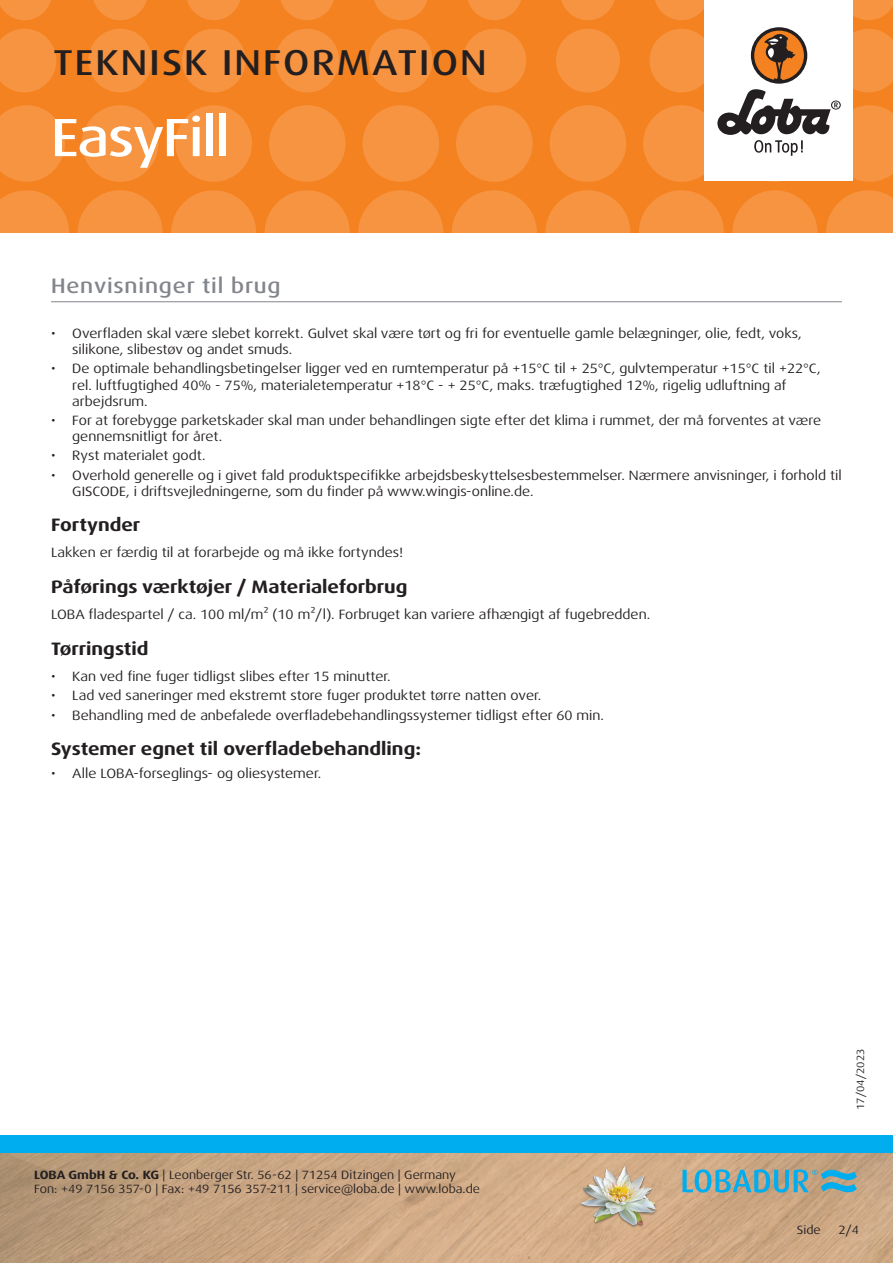
<style>
.page{position:relative;width:893px;height:1263px;background:#fff}
.page>*{position:absolute;margin:0;border:0;box-sizing:border-box;transform-origin:0 0}
.t1{font:500 expanded 54px "Dax Pro";letter-spacing:-.025em;color:#fff}
.t2{font:500 expanded 36px "Dax Pro";letter-spacing:.06em;color:#231f20}
.Titel_grau{font:500 expanded 21px "Dax Pro";letter-spacing:.04em;color:#82858b}
.t3{font:700 expanded 18px "Dax Pro";color:#231f20}
.Text{font:expanded 13.5px/16.2px "Dax Pro";color:#231f20}
.t4{font:expanded 12px/14.4px "Dax Pro";color:#231f20}
.t5{font:expanded 10.5px "Dax Pro";color:#231f20}
.s1{font-weight:700}
</style>
<div class="page">
<div style="left:0;top:0;width:893px;height:233px;background:#f58220"></div>
<svg style="left:0;top:190px;width:69px;height:43px"></svg>
<svg style="left:78px;top:190px;width:85px;height:85px;fill:#f69441"></svg>
<svg style="left:171px;top:190px;width:85px;height:85px;fill:#f69441"></svg>
<svg style="left:265px;top:190px;width:85px;height:85px;fill:#f69441"></svg>
<svg style="left:358px;top:190px;width:85px;height:85px;fill:#f69441"></svg>
<svg style="left:545px;top:190px;width:85px;height:85px;fill:#f69441"></svg>
<svg style="left:452px;top:190px;width:85px;height:85px;fill:#f69441"></svg>
<svg style="left:732px;top:190px;width:85px;height:85px;fill:#f69441"></svg>
<svg style="left:639px;top:190px;width:85px;height:85px;fill:#f69441"></svg>
<svg style="left:826px;top:190px;width:67px;height:43px"></svg>
<svg style="left:0;top:105px;width:65px;height:77px"></svg>
<svg style="left:82px;top:105px;width:76px;height:77px"></svg>
<svg style="left:175px;top:105px;width:77px;height:77px"></svg>
<svg style="left:269px;top:105px;width:76px;height:77px"></svg>
<svg style="left:456px;top:105px;width:77px;height:77px"></svg>
<svg style="left:362px;top:105px;width:77px;height:77px"></svg>
<svg style="left:550px;top:105px;width:76px;height:77px"></svg>
<svg style="left:0;top:29px;width:56px;height:63px"></svg>
<svg style="left:182px;top:29px;width:64px;height:63px"></svg>
<svg style="left:88px;top:29px;width:64px;height:63px"></svg>
<svg style="left:275px;top:29px;width:64px;height:63px"></svg>
<svg style="left:462px;top:29px;width:64px;height:63px"></svg>
<svg style="left:369px;top:29px;width:64px;height:63px"></svg>
<svg style="left:556px;top:29px;width:64px;height:63px"></svg>
<svg style="left:0;top:0;width:51px;height:20px"></svg>
<svg style="left:187px;top:0;width:53px;height:20px"></svg>
<svg style="left:468px;top:0;width:53px;height:20px"></svg>
<svg style="left:655px;top:0;width:49px;height:20px"></svg>
<svg style="left:93px;top:0;width:54px;height:20px"></svg>
<svg style="left:374px;top:0;width:54px;height:20px"></svg>
<svg style="left:281px;top:0;width:53px;height:20px"></svg>
<svg style="left:561px;top:0;width:54px;height:20px"></svg>
<svg style="left:853px;top:0;width:40px;height:20px"></svg>
<img style="left:0;top:1152px;width:893px;height:111px">
<div style="left:0;top:1135px;width:893px;height:17px;background:#00aeef"></div>
<div style="left:704px;top:0;width:149px;height:181px;background:#fff"></div>
<svg style="left:643px;top:29px;width:250px;height:153px"></svg>
<img style="left:578px;top:1161px;width:82px;height:81px">
<svg style="left:682px;top:1169px;width:175px;height:24px;background:#75a8ae"></svg>
<hr style="left:51px;top:301px;width:791px;height:1px;background:#82858b">
<h2 class="t2" style="left:53px;top:40px;width:435px">TEKNISK INFORMATION</h2>
<p class="t1" style="left:51px;top:103px;width:181px">EasyFill</p>
<p class="Titel_grau" style="left:51px;top:272px;width:231px">Henvisninger til brug</p>
<p class="Text" style="left:72px;top:325px;width:731px;text-indent:-21px">• Overfladen skal være slebet korrekt. Gulvet skal være tørt og fri for eventuelle gamle belægninger, olie, fedt, voks, silikone, slibestøv og andet smuds.</p>
<p class="Text" style="left:72px;top:361px;width:750px;text-indent:-21px">• De optimale behandlingsbetingelser ligger ved en rumtemperatur på +15°C til + 25°C, gulvtemperatur +15°C til +22°C, rel. luftfugtighed 40% - 75%, materialetemperatur +18°C - + 25°C, maks. træfugtighed 12%, rigelig udluftning af arbejdsrum.</p>
<p class="Text" style="left:72px;top:412px;width:750px;text-indent:-21px">• For at forebygge parketskader skal man under behandlingen sigte efter det klima i rummet, der må forventes at være gennemsnitligt for året.</p>
<p class="Text" style="left:51px;top:448px;width:156px">• Ryst materialet godt.</p>
<p class="Text" style="left:72px;top:467px;width:771px;text-indent:-21px">• Overhold generelle og i givet fald produktspecifikke arbejdsbeskyttelsesbestemmelser. Nærmere anvisninger, i forhold til<br>GISCODE, i driftsvejledningerne, som du finder på www.wingis-online.de.</p>
<p class="t3" style="left:51px;top:513px;width:91px">Fortynder</p>
<p class="Text" style="left:51px;top:545px;width:354px">Lakken er færdig til at forarbejde og må ikke fortyndes!</p>
<p class="t3" style="left:51px;top:575px;width:358px">Påførings værktøjer / Materialeforbrug</p>
<p class="Text" style="left:51px;top:607px;width:601px">LOBA fladespartel / ca. 100 ml/m² (10 m²/l). Forbruget kan variere afhængigt af fugebredden.</p>
<p class="t3" style="left:51px;top:637px;width:99px">Tørringstid</p>
<p class="Text" style="left:51px;top:669px;width:341px">• Kan ved fine fuger tidligst slibes efter 15 minutter.</p>
<p class="Text" style="left:51px;top:688px;width:492px">• Lad ved saneringer med ekstremt store fuger produktet tørre natten over.</p>
<p class="Text" style="left:51px;top:707px;width:554px">• Behandling med de anbefalede overfladebehandlingssystemer tidligst efter 60 min.</p>
<p class="t3" style="left:51px;top:737px;width:371px">Systemer egnet til overfladebehandling:</p>
<p class="Text" style="left:51px;top:765px;width:272px">• Alle LOBA-forseglings- og oliesystemer.</p>
<p class="t4" style="left:34px;top:1167px;width:447px"><span class="s1">LOBA GmbH &amp; Co. KG</span> | Leonberger Str. 56-62 | 71254 Ditzingen | Germany<br>Fon: +49 7156 357-0 | Fax: +49 7156 357-211 | service@loba.de | www.loba.de</p>
<p class="t5" style="left:854px;top:1110px;width:63px;rotate:-90deg">17/04/2023</p>
<p class="t4" style="left:797px;top:1223px;width:25px">Side</p>
<p class="t4" style="left:838px;top:1223px;width:22px">2/4</p>
</div>
